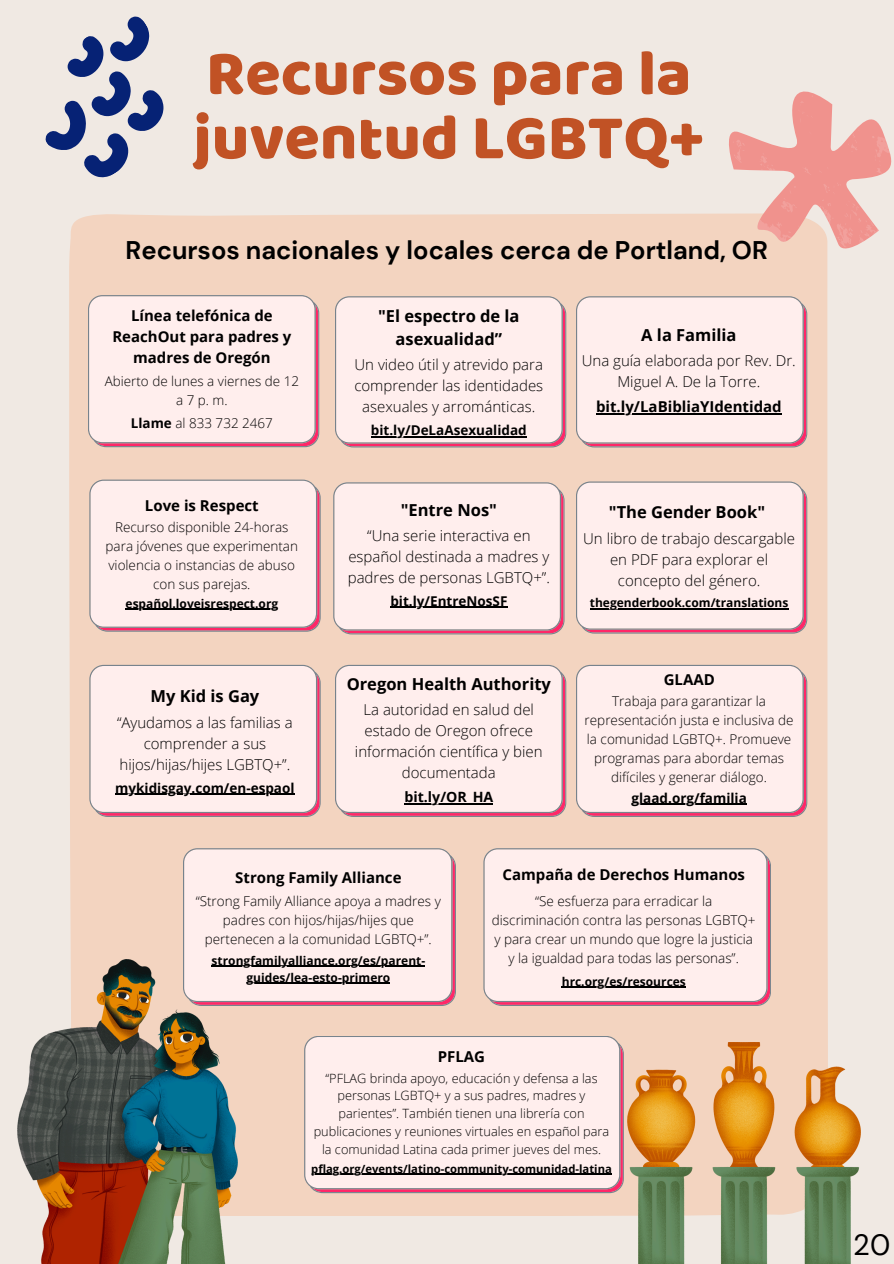
<style>
.page{position:relative;width:894px;height:1264px;background:#fff}
.page>*{position:absolute;margin:0;border:0;box-sizing:border-box;transform-origin:0 0}
.t1{font:64.5px/64.2px "Baloo";color:#c15225}
.t2{font:29.25px "DM Sans";color:#000}
.t3{font:700 25.5px "DM Sans";color:#000}
.t4{font:700 16.5px/23px "Open Sans";color:#000;text-align:center}
.t5{font:300 15px/21px "Open Sans";color:#000;text-align:center}
.t6{font:700 15px/20.7px "Open Sans";color:#000;text-align:center}
.t7{font:700 14.1px "Open Sans";color:#000}
.t8{font:300 13.5px/18.9px "Open Sans";color:#000;text-align:center}
.t9{font:700 13.5px "Open Sans";color:#000}
.t10{font:300 12.75px/17.7px "Open Sans";color:#000;text-align:center}
.t11{font:700 12px/16.8px "Open Sans";color:#000;text-align:center}
.t12{font:700 11.25px "Open Sans";color:#000}
.s1{font-weight:700}
</style>
<div class="page">
<div style="left:0;top:0;width:893px;height:1263px;background:#f0e9e3"></div>
<div style="left:69px;top:213px;width:758px;height:1003px;background:#f3d4c0"></div>
<div style="left:691px;top:213px;width:137px;height:78px;background:#f3d4c0"></div>
<svg style="left:719px;top:91px;width:173px;height:168px"></svg>
<svg style="left:45px;top:16px;width:119px;height:162px"></svg>
<svg style="left:88px;top:295px;width:231px;height:152px"></svg>
<svg style="left:575px;top:665px;width:232px;height:152px"></svg>
<svg style="left:89px;top:479px;width:231px;height:152px"></svg>
<svg style="left:89px;top:665px;width:231px;height:152px"></svg>
<svg style="left:183px;top:848px;width:273px;height:158px"></svg>
<svg style="left:483px;top:848px;width:287px;height:158px;fill:#ffeeed"></svg>
<svg style="left:304px;top:1035px;width:319px;height:158px;fill:#ffeeed"></svg>
<img style="left:18px;top:959px;width:219px;height:303px">
<img style="left:627px;top:1042px;width:233px;height:221px">
<hr style="left:631px;top:803px;width:115px;height:1px;background:#000">
<hr style="left:311px;top:1173px;width:300px;height:1px;background:#000">
<hr style="left:211px;top:965px;width:214px;height:2px;background:#000">
<hr style="left:246px;top:982px;width:144px;height:1px;background:#000">
<hr style="left:125px;top:608px;width:153px;height:1px;background:#000">
<hr style="left:561px;top:986px;width:124px;height:1px;background:#000">
<hr style="left:115px;top:793px;width:180px;height:2px;background:#000">
<svg style="left:335px;top:665px;width:231px;height:152px"></svg>
<hr style="left:404px;top:803px;width:89px;height:1px;background:#000">
<svg style="left:333px;top:482px;width:231px;height:152px"></svg>
<svg style="left:335px;top:296px;width:231px;height:151px"></svg>
<svg style="left:575px;top:296px;width:231px;height:151px"></svg>
<svg style="left:575px;top:481px;width:232px;height:152px"></svg>
<hr style="left:371px;top:436px;width:155px;height:1px;background:#000">
<hr style="left:390px;top:606px;width:117px;height:2px;background:#000">
<hr style="left:589px;top:608px;width:199px;height:1px;background:#000">
<hr style="left:596px;top:413px;width:185px;height:1px;background:#000">
<h1 class="t1" style="left:193px;top:40px;width:512px">Recursos para la juventud LGBTQ+</h1>
<p class="t3" style="left:125px;top:233px;width:643px">Recursos nacionales y locales cerca de Portland, OR</p>
<p class="t6" style="left:112px;top:305px;width:180px">Línea telefónica de<br>ReachOut para padres y madres de Oregón</p>
<p class="t8" style="left:105px;top:371px;width:196px">Abierto de lunes a viernes de 12 a7p.m.</p>
<p class="t8" style="left:131px;top:413px;width:143px"><span class="s1">Llame</span> al 833 732 2467</p>
<p class="t6" style="left:145px;top:494px;width:115px">Love is Respect</p>
<p class="t8" style="left:105px;top:517px;width:194px">Recurso disponible 24-horas para jóvenes que experimentan violencia o instancias de abuso con sus parejas.</p>
<p class="t11" style="left:125px;top:595px;width:154px">español.loveisrespect.org</p>
<p class="t4" style="left:150px;top:684px;width:110px">My Kid is Gay</p>
<p class="t5" style="left:117px;top:711px;width:177px">“Ayudamos a las familias a comprender a sus hijos/hijas/hijes LGBTQ+”.</p>
<p class="t9" style="left:115px;top:778px;width:181px">mykidisgay.com/en-espaol</p>
<p class="t4" style="left:378px;top:304px;width:143px">"El espectro de la asexualidad”</p>
<p class="t5" style="left:354px;top:354px;width:190px">Un video útil y atrevido para comprender las identidades asexuales y arrománticas.</p>
<p class="t9" style="left:371px;top:421px;width:157px">bit.ly/DeLaAsexualidad</p>
<p class="t4" style="left:400px;top:498px;width:98px">"Entre Nos"</p>
<p class="t5" style="left:347px;top:525px;width:204px">“Una serie interactiva en español destinada a madres y padres de personas LGBTQ+”.</p>
<p class="t9" style="left:390px;top:591px;width:118px">bit.ly/EntreNosSF</p>
<p class="t4" style="left:346px;top:671px;width:206px">Oregon Health Authority</p>
<p class="t5" style="left:355px;top:699px;width:189px">La autoridad en salud del estado de Oregon ofrece información científica y bien documentada</p>
<p class="t7" style="left:404px;top:787px;width:90px">bit.ly/OR_HA</p>
<p class="t4" style="left:641px;top:323px;width:97px">A la Familia</p>
<p class="t5" style="left:581px;top:350px;width:215px">Una guía elaborada por Rev. Dr.<br>Miguel A. De la Torre.</p>
<p class="t6" style="left:596px;top:396px;width:187px">bit.ly/LaBibliaYIdentidad</p>
<p class="t4" style="left:608px;top:500px;width:158px">"The Gender Book"</p>
<p class="t5" style="left:583px;top:527px;width:213px">Un libro de trabajo descargable en PDF para explorar el concepto del género.</p>
<p class="t11" style="left:589px;top:594px;width:200px">thegenderbook.com/translations</p>
<p class="t6" style="left:663px;top:668px;width:53px">GLAAD</p>
<p class="t8" style="left:584px;top:691px;width:210px">Trabaja para garantizar la representación justa e inclusiva de la comunidad LGBTQ+. Promueve programas para abordar temas difíciles y generar diálogo.</p>
<p class="t9" style="left:631px;top:788px;width:117px">glaad.org/familia</p>
<p class="t6" style="left:235px;top:866px;width:168px">Strong Family Alliance</p>
<p class="t8" style="left:196px;top:891px;width:246px">“Strong Family Alliance apoya a madres y padres con hijos/hijas/hijes que pertenecen a la comunidad LGBTQ+”.</p>
<p class="t11" style="left:211px;top:952px;width:215px">strongfamilyalliance.org/es/parent&shy;guides/lea-esto-primero</p>
<p class="t6" style="left:502px;top:864px;width:244px">Campaña de Derechos Humanos</p>
<p class="t8" style="left:491px;top:891px;width:265px">“Se esfuerza para erradicar la discriminación contra las personas LGBTQ+ y para crear un mundo que logre la justicia y la igualdad para todas las personas”.</p>
<p class="t11" style="left:561px;top:972px;width:125px">hrc.org/es/resources</p>
<p class="t6" style="left:437px;top:1045px;width:49px">PFLAG</p>
<p class="t10" style="left:313px;top:1068px;width:297px">“PFLAG brinda apoyo, educación y defensa a las personas LGBTQ+ y a sus padres, madres y parientes”. También tienen una librería con publicaciones y reuniones virtuales en español para la comunidad Latina cada primer jueves del mes.</p>
<p class="t12" style="left:311px;top:1160px;width:302px">pflag.org/events/latino-community-comunidad-latina</p>
<h2 class="t2" style="left:853px;top:1225px;width:38px">20</h2>
</div>
